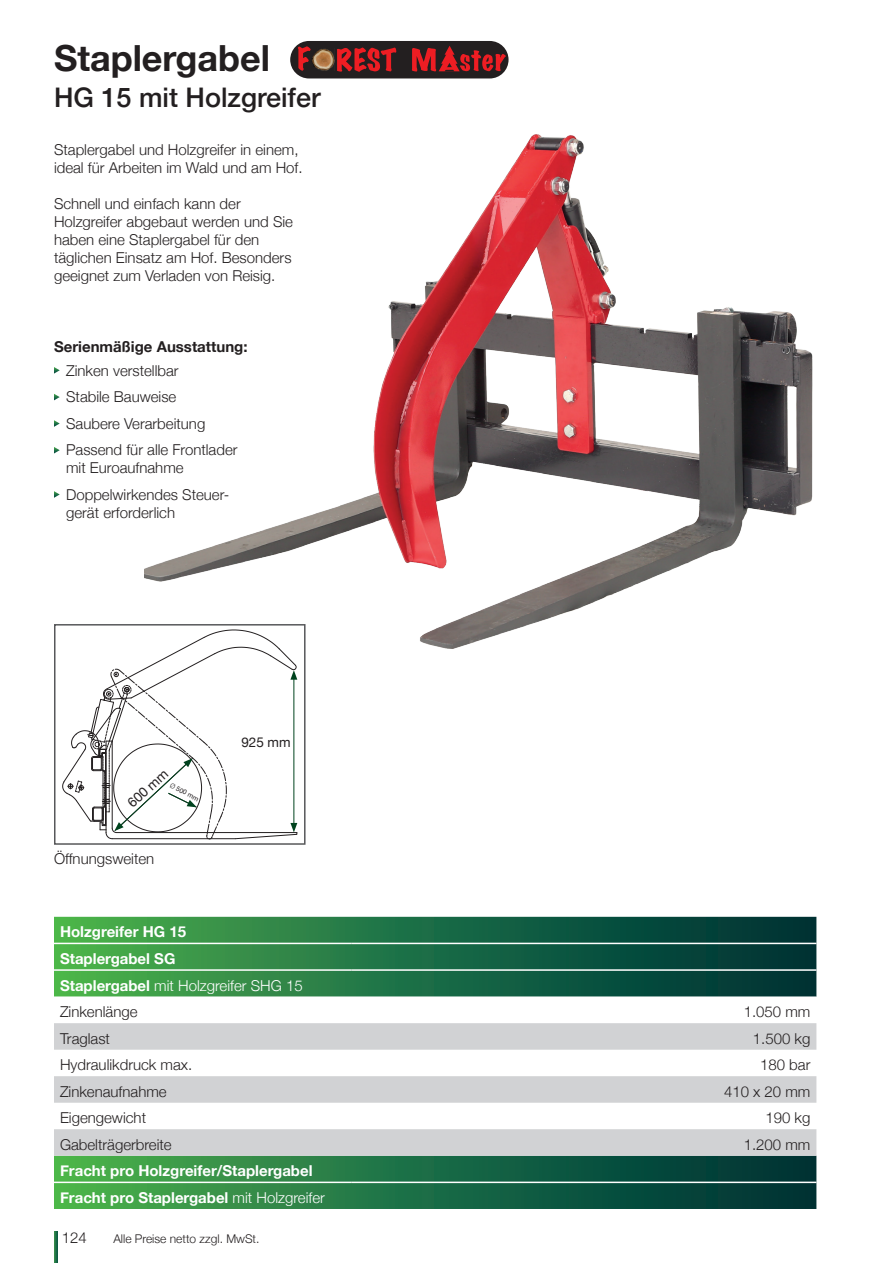
<style>
.page{position:relative;width:893px;height:1263px;background:#fff}
.page>*{position:absolute;margin:0;border:0;box-sizing:border-box;transform-origin:0 0}
.t1{font:700 36px "Helvetica Neue";color:#231f20}
.t2{font:500 27px "Helvetica Neue";color:#231f20}
.t3{font:300 15px/18px "Helvetica Neue";color:#231f20}
.t4{font:700 15px/26.5px "Helvetica Neue";color:#fff}
.t5{font:700 15px "Helvetica Neue";color:#231f20}
.t6{font:13.5px "Helvetica Neue";color:#231f20}
.t7{font:300 12px "Helvetica Neue";color:#231f20}
.t8{font:6.75px "Helvetica Neue";color:#231f20}
.s1{font-weight:300}
.s2{font-weight:300;color:#231f20}
</style>
<div class="page">
<svg style="left:54px;top:1231px;width:4px;height:32px"></svg>
<div style="left:290px;top:41px;width:219px;height:37px;background:#231f20;border-radius:19px"></div>
<svg style="left:298px;top:46px;width:13px;height:25px"></svg>
<svg style="left:337px;top:47px;width:59px;height:25px"></svg>
<svg style="left:412px;top:46px;width:94px;height:26px"></svg>
<img style="left:312px;top:49px;width:22px;height:22px">
<img style="left:144px;top:134px;width:669px;height:515px">
<div style="left:54px;top:624px;width:252px;height:221px;border:2px solid #57585a"></div>
<svg style="left:54px;top:917px;width:762px;height:26px;background:#217045"></svg>
<svg style="left:54px;top:944px;width:762px;height:265px;background:#206f44"></svg>
<svg style="left:54px;top:997px;width:762px;height:26px"></svg>
<svg style="left:54px;top:1023px;width:762px;height:133px;fill:#d1d2d4"></svg>
<hr style="left:54px;top:969px;width:298px;height:2px;background:#fff">
<hr style="left:352px;top:969px;width:464px;height:2px;background:#fff">
<hr style="left:54px;top:1181px;width:298px;height:2px;background:#fff">
<hr style="left:352px;top:1181px;width:464px;height:2px;background:#fff">
<svg style="left:54px;top:367px;width:6px;height:7px"></svg>
<svg style="left:54px;top:394px;width:6px;height:6px"></svg>
<svg style="left:54px;top:420px;width:6px;height:7px"></svg>
<svg style="left:54px;top:447px;width:6px;height:6px"></svg>
<svg style="left:54px;top:491px;width:6px;height:7px"></svg>
<svg style="left:62px;top:629px;width:235px;height:210px"></svg>
<h1 class="t1" style="left:54px;top:30px;width:218px">Staplergabel</h1>
<h2 class="t2" style="left:54px;top:76px;width:268px">HG 15 mit Holzgreifer</h2>
<p class="t3" style="left:54px;top:140px;width:250px">Staplergabel und Holzgreifer in einem, ideal für Arbeiten im Wald und am Hof.</p>
<p class="t3" style="left:54px;top:194px;width:240px">Schnell und einfach kann der Holzgreifer abgebaut werden und Sie haben eine Staplergabel für den täglichen Einsatz am Hof. Besonders geeignet zum Verladen von Reisig.</p>
<p class="t5" style="left:54px;top:335px;width:195px">Serienmäßige Ausstattung:</p>
<p class="t3" style="left:66px;top:356px;width:173px;line-height:26.5px">Zinken verstellbar<br>Stabile Bauweise<br>Saubere Verarbeitung<br>Passend für alle Frontlader</p>
<p class="t3" style="left:66px;top:454px;width:165px;line-height:26.5px">mit Euroaufnahme<br>Doppelwirkendes Steuer-</p>
<p class="t3" style="left:66px;top:502px;width:110px">gerät erforderlich</p>
<p class="t6" style="left:123px;top:797px;width:51px;rotate:-42deg">600 mm</p>
<p class="t8" style="left:173px;top:780px;width:33px;rotate:27deg"><span class="s1">Ø</span> 500 mm</p>
<p class="t3" style="left:54px;top:848px;width:102px">Öffnungsweiten</p>
<p class="t6" style="left:241px;top:733px;width:51px">925 mm</p>
<p class="t4" style="left:60px;top:919px;width:244px">Holzgreifer HG 15<br>Staplergabel SG<br>Staplergabel <span class="s1">mit Holzgreifer SHG 15<br></span><span class="s2">Zinkenlänge</span></p>
<p class="t3" style="left:744px;top:1002px;width:68px">1.050 mm</p>
<p class="t3" style="left:60px;top:1028px;width:52px">Traglast</p>
<p class="t3" style="left:753px;top:1028px;width:59px">1.500 kg</p>
<p class="t3" style="left:60px;top:1055px;width:134px">Hydraulikdruck max.</p>
<p class="t3" style="left:760px;top:1055px;width:52px">180 bar</p>
<p class="t3" style="left:60px;top:1081px;width:108px">Zinkenaufnahme</p>
<p class="t3" style="left:724px;top:1081px;width:88px">410 x 20 mm</p>
<p class="t3" style="left:60px;top:1108px;width:88px">Eigengewicht</p>
<p class="t3" style="left:765px;top:1108px;width:47px">190 kg</p>
<p class="t3" style="left:60px;top:1134px;width:113px">Gabelträgerbreite</p>
<p class="t3" style="left:744px;top:1134px;width:68px">1.200 mm</p>
<p class="t4" style="left:60px;top:1158px;width:266px">Fracht pro Holzgreifer/Staplergabel<br>Fracht pro Staplergabel <span class="s1">mit Holzgreifer</span></p>
<p class="t3" style="left:62px;top:1227px;width:27px">124</p>
<p class="t7" style="left:113px;top:1229px;width:148px">Alle Preise netto zzgl. MwSt.</p>
</div>
